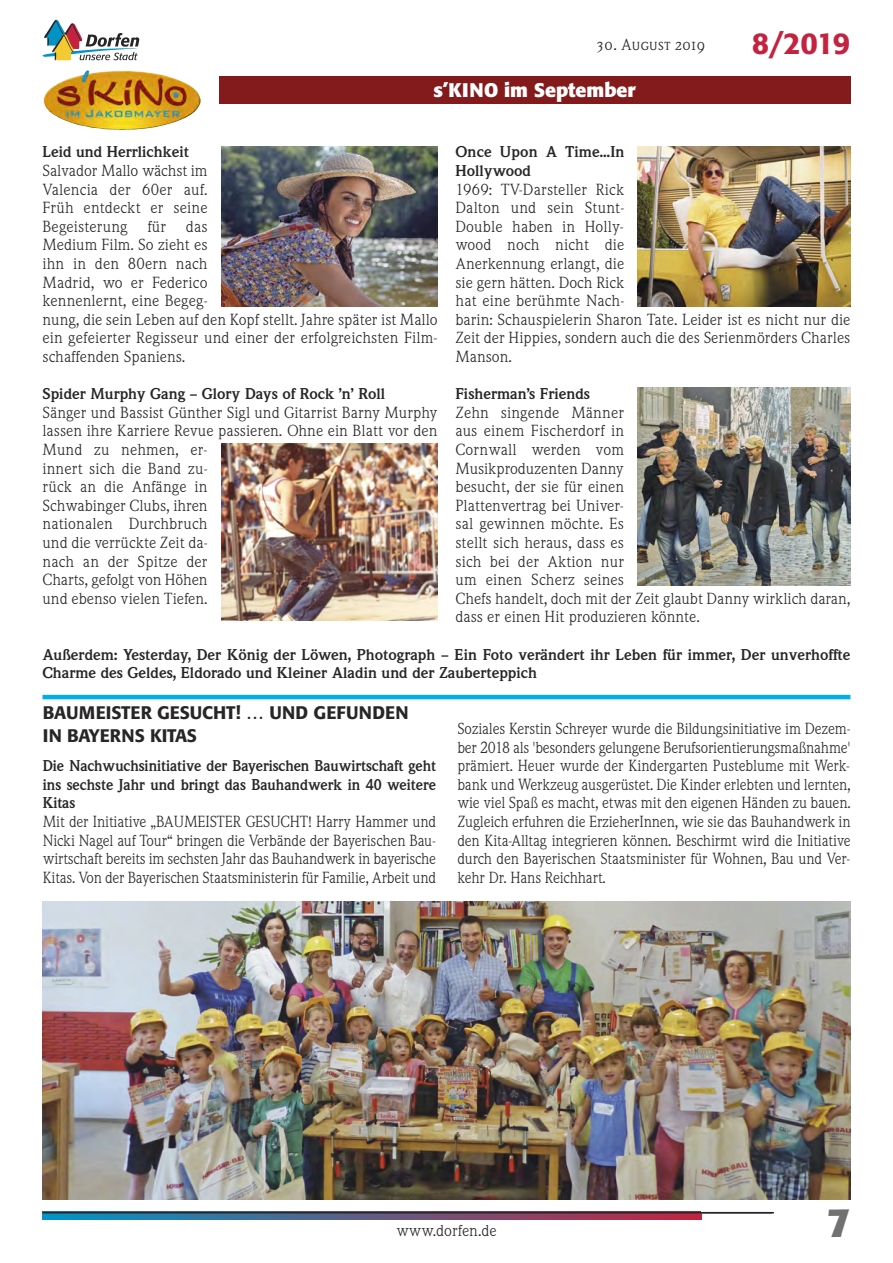
<style>
.page{position:relative;width:893px;height:1263px;background:#fff}
.page>*{position:absolute;margin:0;border:0;box-sizing:border-box;transform-origin:0 0}
.t1{font:700 40.5px "Formata";color:#727172}
.t2{font:500 30px "Formata";color:#c3233f}
.t3{font:700 19.5px "Formata";color:#fff}
.t4{font:500 18px/22.6px "Formata";color:#272526}
.t5{font:15px/18.6px "Weidemann SB";color:#272526}
.t6{font:15px/18.6px "Weidemann SB";color:#272526;text-align:justify;scale:.95 1}
.t7{font:700 15px/18.6px "Weidemann SB";color:#272526}
.t8{font:700 15px/18.6px "Weidemann SB";color:#272526;text-align:justify;scale:.95 1}
.t9{font:15px "Weidemann SB Caps";color:#272526}
</style>
<div class="page">
<svg style="left:43px;top:20px;width:96px;height:40px"></svg>
<hr style="left:43px;top:1212px;width:731px;height:1px;background:#272526">
<svg style="left:43px;top:1213px;width:658px;height:6px;background:#5b577c"></svg>
<div style="left:219px;top:77px;width:631px;height:27px;background:#831b1d"></div>
<img style="left:43px;top:70px;width:158px;height:60px">
<img style="left:638px;top:387px;width:212px;height:198px">
<img style="left:221px;top:443px;width:217px;height:178px">
<img style="left:221px;top:146px;width:216px;height:160px">
<img style="left:638px;top:146px;width:212px;height:160px">
<hr style="left:43px;top:695px;width:807px;height:4px;background:#00aded">
<img style="left:43px;top:901px;width:807px;height:298px">
<p class="t9" style="left:597px;top:36px;width:110px">30. August 2019</p>
<h2 class="t2" style="left:752px;top:30px;width:100px">8/2019</h2>
<h3 class="t3" style="left:433px;top:81px;width:204px">s’KINO im September</h3>
<p class="t7" style="left:43px;top:143px;width:148px">Leid und Herrlichkeit</p>
<p class="t5" style="left:43px;top:161px;width:167px;text-align:justify">Salvador Mallo wächst im Valencia der 60er auf.<br>Früh entdeckt er seine Begeisterung</p>
<p class="t5" style="left:43px;top:217px;width:397px;text-indent:143px">das<br>Medium Film. So zieht es<br>ihn in den 80ern nach<br>Madrid, wo er Federico<br>kennenlernt, eine Begeg-<br>nung, die sein Leben auf den Kopf stellt. Jahre später ist Mallo ein gefeierter Regisseur und einer der erfolgreichsten Film&shy;schaffenden Spaniens.</p>
<p class="t7" style="left:43px;top:385px;width:344px">Spider Murphy Gang – Glory Days of Rock ’n’ Roll</p>
<p class="t5" style="left:43px;top:403px;width:396px">Sänger und Bassist Günther Sigl und Gitarrist Barny Murphy lassen ihre Karriere Revue passieren. Ohne ein Blatt vor den<br>Mund zu nehmen, er-<br>innert sich die Band zu-<br>rück an die Anfänge in<br>Schwabinger Clubs, ihren<br>nationalen Durchbruch<br>und die verrückte Zeit da-<br>nach an der Spitze der<br>Charts, gefolgt von Höhen<br>und ebenso vielen Tiefen.</p>
<p class="t5" style="left:147px;top:217px;width:20px">für</p>
<p class="t7" style="left:455px;top:143px;width:170px">Once Upon A Time…In<br>Hollywood</p>
<p class="t5" style="left:455px;top:180px;width:396px">1969: TV-Darsteller Rick<br>Dalton und sein Stunt-<br>Double haben in Holly-<br>wood noch nicht die<br>Anerkennung erlangt, die<br>sie gern hätten. Doch Rick<br>hat eine berühmte Nach-<br>barin: Schauspielerin Sharon Tate. Leider ist es nicht nur die<br>Zeit der Hippies, sondern auch die des Serienmörders Charles<br>Manson.</p>
<p class="t7" style="left:455px;top:385px;width:136px">Fisherman’s Friends</p>
<p class="t5" style="left:455px;top:403px;width:396px">Zehn singende Männer<br>aus einem Fischerdorf in<br>Cornwall werden vom<br>Musikproduzenten Danny<br>besucht, der sie für einen<br>Plattenvertrag bei Univer-<br>sal gewinnen möchte. Es<br>stellt sich heraus, dass es<br>sich bei der Aktion nur<br>um einen Scherz seines<br>Chefs handelt, doch mit der Zeit glaubt Danny wirklich daran, dass er einen Hit produzieren könnte.</p>
<p class="t7" style="left:43px;top:645px;width:809px">Außerdem: Yesterday, Der König der Löwen, Photograph – Ein Foto verändert ihr Leben für immer, Der unverhoffte<br>Charme des Geldes, Eldorado und Kleiner Aladin und der Zauberteppich</p>
<p class="t4" style="left:43px;top:703px;width:367px">BAUMEISTER GESUCHT! … UND GEFUNDEN<br>IN BAYERNS KITAS</p>
<p class="t8" style="left:43px;top:757px;width:416px">Die Nachwuchsinitiative der Bayerischen Bauwirtschaft geht ins sechste Jahr und bringt das Bauhandwerk in 40 weitere Kitas</p>
<p class="t6" style="left:43px;top:812px;width:416px">Mit der Initiative „BAUMEISTER GESUCHT! Harry Hammer und Nicki Nagel auf Tour“ bringen die Verbände der Bayerischen Bau&shy;wirtschaft bereits im sechsten Jahr das Bauhandwerk in bayerische Kitas. Von der Bayerischen Staatsministerin für Familie, Arbeit und</p>
<p class="t6" style="left:457px;top:719px;width:416px">Soziales Kerstin Schreyer wurde die Bildungsinitiative im Dezem&shy;ber 2018 als 'besonders gelungene Berufsorientierungsmaßnahme' prämiert. Heuer wurde der Kindergarten Pusteblume mit Werk&shy;bank und Werkzeug ausgerüstet. Die Kinder erlebten und lernten, wie viel Spaß es macht, etwas mit den eigenen Händen zu bauen.<br>Zugleich erfuhren die ErzieherInnen, wie sie das Bauhandwerk in den Kita-Alltag integrieren können. Beschirmt wird die Initiative durch den Bayerischen Staatsminister für Wohnen, Bau und Ver&shy;kehr Dr. Hans Reichhart.</p>
<p class="t5" style="left:396px;top:1222px;width:102px">www.dorfen.de</p>
<h1 class="t1" style="left:827px;top:1205px;width:25px">7</h1>
</div>
